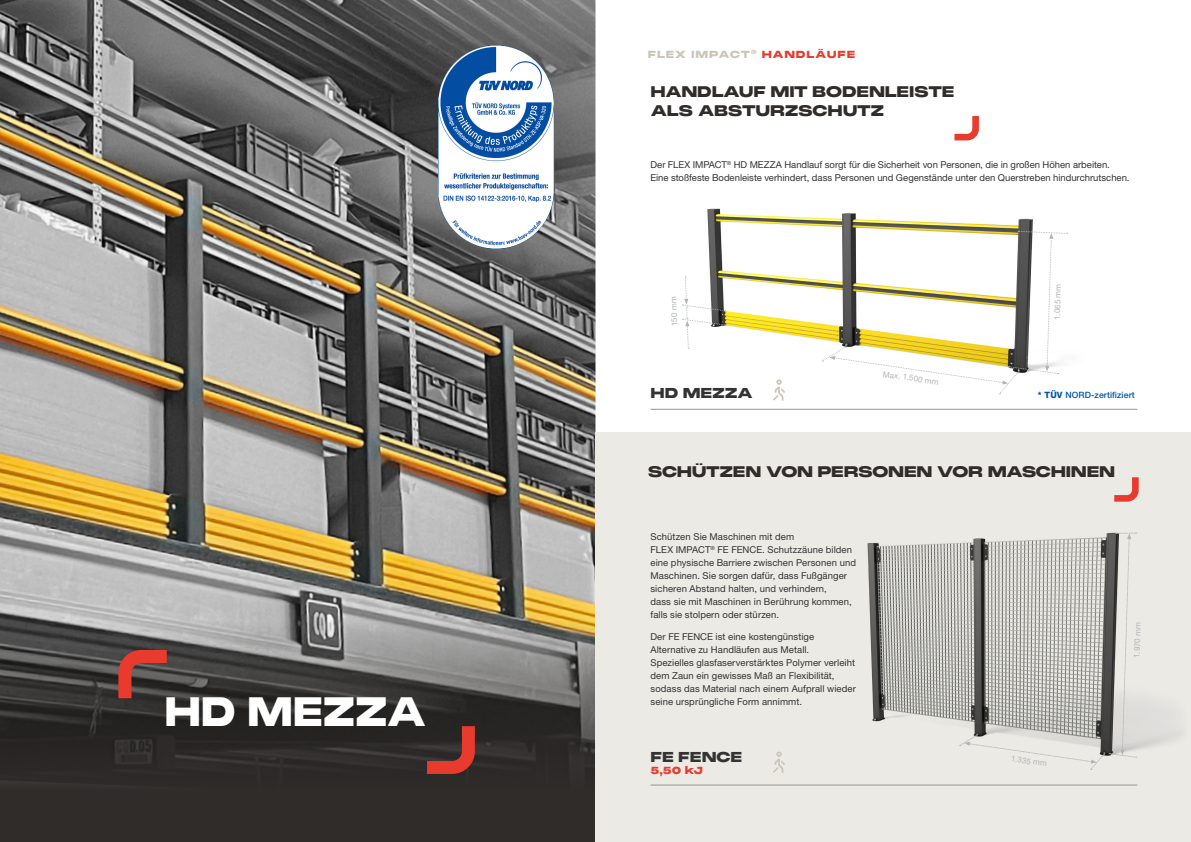
<style>
.page{position:relative;width:1191px;height:842px;background:#fff}
.page>*{position:absolute;margin:0;border:0;box-sizing:border-box;transform-origin:0 0}
.t1{font:900 40px "PP Monument Extended";letter-spacing:-.025em;color:#fff;scale:.9 1}
.t2{font:900 15px/19px "PP Monument Extended";letter-spacing:-.035em;color:#2f2c2a}
.t3{font:900 14px "PP Monument Extended";letter-spacing:-.02em;color:#333334}
.t4{font:900 10px "PP Monument Extended";letter-spacing:.06em;color:#cac6b8}
.t5{font:900 10px "PP Monument Extended";color:#e83b2d}
.t6{font:9.5px/13px "Helvetica Neue LT Pro";letter-spacing:.005em;color:#333334}
.t7{font:500 8.7px "Helvetica Neue LT Pro";letter-spacing:.01em;color:#0055a7}
.t8{font:8px "Helvetica Neue LT Pro";color:#b1b4b6}
.s1{color:#e83b2d}
.s2{font-weight:800}
</style>
<div class="page">
<img style="left:0;top:0;width:595px;height:444px">
<svg style="left:0;top:444px;width:595px;height:398px;background:#70695c"></svg>
<div style="left:595px;top:432px;width:596px;height:410px;background:#eceae5"></div>
<svg style="left:1131px;top:477px;width:8px;height:16px"></svg>
<hr style="left:650px;top:785px;width:487px;height:1px;background:#939598">
<img style="left:867px;top:493px;width:314px;height:265px">
<svg style="left:959px;top:532px;width:177px;height:238px"></svg>
<img style="left:685px;top:208px;width:383px;height:187px">
<svg style="left:822px;top:231px;width:245px;height:163px"></svg>
<svg style="left:682px;top:277px;width:44px;height:72px"></svg>
<svg style="left:954px;top:116px;width:25px;height:25px"></svg>
<hr style="left:650px;top:409px;width:487px;height:1px;background:#939598">
<svg style="left:414px;top:713px;width:67px;height:67px;background:#542d28"></svg>
<svg style="left:112px;top:643px;width:68px;height:68px;background:#643d3a"></svg>
<img style="left:438px;top:45px;width:115px;height:203px">
<svg style="left:773px;top:379px;width:12px;height:22px"></svg>
<svg style="left:773px;top:751px;width:12px;height:22px"></svg>
<h1 class="t1" style="left:165px;top:683px;width:293px">HD MEZZA</h1>
<p class="t4" style="left:648px;top:48px;width:209px">FLEX IMPACT<sup>®</sup> <span class="s1">HANDLÄUFE</span></p>
<h2 class="t2" style="left:650px;top:82px;width:305px">HANDLAUF MIT BODENLEISTE<br>ALS ABSTURZSCHUTZ</h2>
<p class="t6" style="left:650px;top:158px;width:480px">Der FLEX IMPACT<sup>®</sup> HD MEZZA Handlauf sorgt für die Sicherheit von Personen, die in großen Höhen arbeiten.<br>Eine stoßfeste Bodenleiste verhindert, dass Personen und Gegenstände unter den Querstreben hindurchrutschen.</p>
<p class="t8" style="left:669px;top:326px;width:31px;rotate:-92deg">150 mm</p>
<h3 class="t3" style="left:650px;top:383px;width:104px">HD MEZZA</h3>
<p class="t8" style="left:883px;top:369px;width:58px;rotate:8deg">Max. 1.500 mm</p>
<p class="t8" style="left:1052px;top:320px;width:37px;rotate:-89deg">1.065 mm</p>
<p class="t7" style="left:1037px;top:390px;width:98px"><span class="s2">* TÜV</span> NORD-zertifiziert</p>
<h2 class="t2" style="left:648px;top:462px;width:469px">SCHÜTZEN VON PERSONEN VOR MASCHINEN</h2>
<p class="t6" style="left:650px;top:530px;width:207px">Schützen Sie Maschinen mit dem<br>FLEX IMPACT<sup>®</sup> FE FENCE. Schutzzäune bilden eine physische Barriere zwischen Personen und Maschinen. Sie sorgen dafür, dass Fußgänger sicheren Abstand halten, und verhindern,<br>dass sie mit Maschinen in Berührung kommen, falls sie stolpern oder stürzen.</p>
<p class="t6" style="left:650px;top:629px;width:207px">Der FE FENCE ist eine kostengünstige Alternative zu Handläufen aus Metall.<br>Spezielles glasfaserverstärktes Polymer verleiht dem Zaun ein gewisses Maß an Flexibilität, sodass das Material nach einem Aufprall wieder seine ursprüngliche Form annimmt.</p>
<h3 class="t3" style="left:650px;top:747px;width:94px">FE FENCE</h3>
<p class="t5" style="left:650px;top:764px;width:54px">5,50 kJ</p>
<p class="t8" style="left:1012px;top:754px;width:37px;rotate:8deg">1.335 mm</p>
<p class="t8" style="left:1131px;top:657px;width:37px;rotate:-88deg">1.970 mm</p>
</div>
